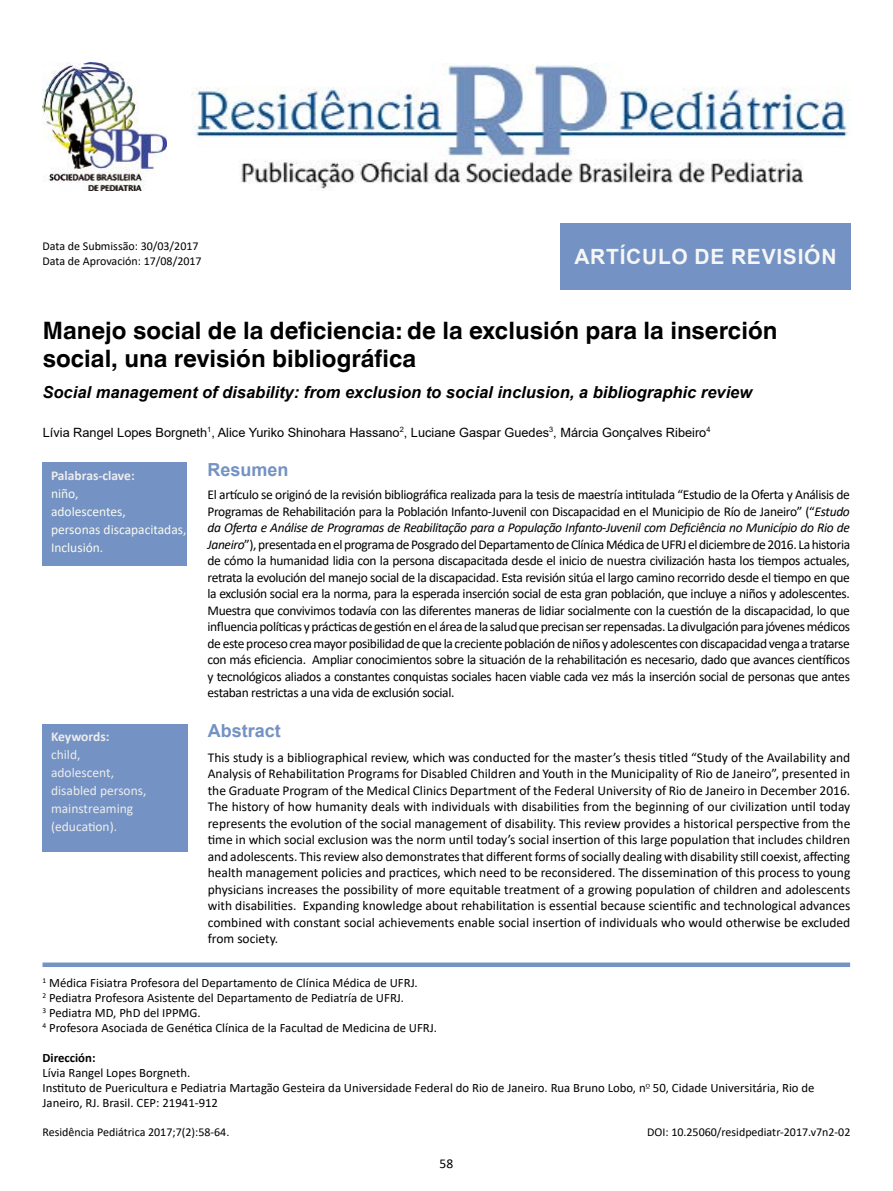
<style>
.page{position:relative;width:893px;height:1191px;background:#fff}
.page>*{position:absolute;margin:0;border:0;box-sizing:border-box;transform-origin:0 0}
.t1{font:700 24px/28.8px "Helvetica World";color:#000}
.t2{font:700 21px "Arial";letter-spacing:.035em;color:#f6f6f6}
.t3{font:700 18px "Arial";color:#7492c3}
.t4{font:italic 700 16.5px "Arial";color:#000}
.t5{font:13.5px/16.5px "Calibri";letter-spacing:-.02em;color:#000;text-align:justify}
.t6{font:13.5px/18px "Calibri";color:#ededed}
.t7{font:13.5px/18px "Calibri";color:#f8faef}
.t8{font:700 13.5px "Calibri";color:#ededed}
.t9{font:12.75px/15px "Calibri";color:#000}
.t10{font:12.75px "Arial";color:#000}
.t11{font:700 12.75px "Calibri";color:#000}
.t12{font:12px/15px "Calibri";color:#000}
.s1{font-style:italic}
.s2{font-family:"Gatineau Plain"}
</style>
<div class="page">
<div style="left:43px;top:962px;width:807px;height:5px;background:#7492c3"></div>
<img style="left:191px;top:64px;width:659px;height:125px">
<img style="left:43px;top:62px;width:123px;height:128px">
<div style="left:43px;top:463px;width:144px;height:103px;background:#7492c3"></div>
<div style="left:560px;top:223px;width:290px;height:66px;background:#7492c3"></div>
<div style="left:43px;top:724px;width:145px;height:127px;background:#7492c3"></div>
<p class="t12" style="left:43px;top:238px;width:161px">Data de Submissão: 30/03/2017<br>Data de Aprovación: 17/08/2017</p>
<h2 class="t2" style="left:574px;top:242px;width:264px">ARTÍCULO DE REVISIÓN</h2>
<h1 class="t1" style="left:43px;top:316px;width:736px">Manejo social de la deficiencia: de la exclusión para la inserción social, una revisión bibliográfica</h1>
<p class="t4" style="left:43px;top:381px;width:711px">Social management of disability: from exclusion to social inclusion, a bibliographic review</p>
<p class="t10" style="left:43px;top:423px;width:669px">Lívia Rangel Lopes Borgneth<sup>1</sup>, Alice Yuriko Shinohara Hassano<sup>2</sup>, Luciane Gaspar Guedes<sup>3</sup>, Márcia Gonçalves Ribeiro<sup>4</sup></p>
<p class="t8" style="left:51px;top:466px;width:85px">Palabras-clave:</p>
<p class="t7" style="left:51px;top:484px;width:137px">niño,<br>adolescentes,<br>personas discapacitadas,<br>Inclusión.</p>
<p class="t8" style="left:51px;top:727px;width:60px">Keywords:</p>
<p class="t6" style="left:51px;top:745px;width:97px">child, adolescent, disabled persons, mainstreaming (education).</p>
<h3 class="t3" style="left:208px;top:456px;width:83px">Resumen</h3>
<p class="t5" style="left:208px;top:486px;width:644px">El artículo se originó de la revisión bibliográfica realizada para la tesis de maestría intitulada “Estudio de la Oferta y Análisis de Programas de Rehabilitación para la Población Infanto-Juvenil con Discapacidad en el Municipio de Río de Janeiro” (“<span class="s1">Estudo da Oferta e Análise de Programas de Reabilitação para a População Infanto-Juvenil com Deficiência no Município do Rio de Janeiro</span>”), presentada en el programa de Posgrado del Departamento de Clínica Médica de UFRJ el diciembre de 2016. La historia de cómo la humanidad lidia con la persona discapacitada desde el inicio de nuestra civilización hasta los tiempos actuales, retrata la evolución del manejo social de la discapacidad. Esta revisión sitúa el largo camino recorrido desde el tiempo en que la exclusión social era la norma, para la esperada inserción social de esta gran población, que incluye a niños y adolescentes.<br>Muestra que convivimos todavía con las diferentes maneras de lidiar socialmente con la cuestión de la discapacidad, lo que influencia políticas y prácticas de gestión en el área de la salud que precisan ser repensadas. La divulgación para jóvenes médicos de este proceso crea mayor posibilidad de que la creciente población de niños y adolescentes con discapacidad venga a tratarse con más eficiencia. Ampliar conocimientos sobre la situación de la rehabilitación es necesario, dado que avances científicos y tecnológicos aliados a constantes conquistas sociales hacen viable cada vez más la inserción social de personas que antes estaban restrictas a una vida de exclusión social.</p>
<h3 class="t3" style="left:208px;top:718px;width:75px">Abstract</h3>
<p class="t5" style="left:208px;top:749px;width:644px">This study is a bibliographical review, which was conducted for the master’s thesis titled “Study of the Availability and Analysis of Rehabilitation Programs for Disabled Children and Youth in the Municipality of Rio de Janeiro”, presented in the Graduate Program of the Medical Clinics Department of the Federal University of Rio de Janeiro in December 2016.<br>The history of how humanity deals with individuals with disabilities from the beginning of our civilization until today represents the evolution of the social management of disability. This review provides a historical perspective from the time in which social exclusion was the norm until today’s social insertion of this large population that includes children and adolescents. This review also demonstrates that different forms of socially dealing with disability still coexist, affecting health management policies and practices, which need to be reconsidered. The dissemination of this process to young physicians increases the possibility of more equitable treatment of a growing population of children and adolescents with disabilities. Expanding knowledge about rehabilitation is essential because scientific and technological advances combined with constant social achievements enable social insertion of individuals who would otherwise be excluded from society.</p>
<p class="t9" style="left:43px;top:975px;width:396px"><sup>1</sup> Médica Fisiatra Profesora del Departamento de Clínica Médica de UFRJ.<br><sup>2</sup> Pediatra Profesora Asistente del Departamento de Pediatría de UFRJ.<br><sup>3</sup> Pediatra MD, PhD del IPPMG.<br><sup>4</sup> Profesora Asociada de Genética Clínica de la Facultad de Medicina de UFRJ.</p>
<p class="t11" style="left:43px;top:1049px;width:54px">Dirección:</p>
<p class="t9" style="left:43px;top:1065px;width:774px">Lívia Rangel Lopes Borgneth.<br>Instituto de Puericultura e Pediatria Martagão Gesteira da Universidade Federal do Rio de Janeiro. Rua Bruno Lobo, n<span class="s2">º</span> 50, Cidade Universitária, Rio de<br>Janeiro, RJ. Brasil. CEP: 21941-912</p>
<p class="t12" style="left:43px;top:1124px;width:188px">Residência Pediátrica 2017;7(2):58-64.</p>
<p class="t5" style="left:440px;top:1154px;width:15px">58</p>
<p class="t12" style="left:647px;top:1124px;width:205px">DOI: 10.25060/residpediatr-2017.v7n2-02</p>
</div>
